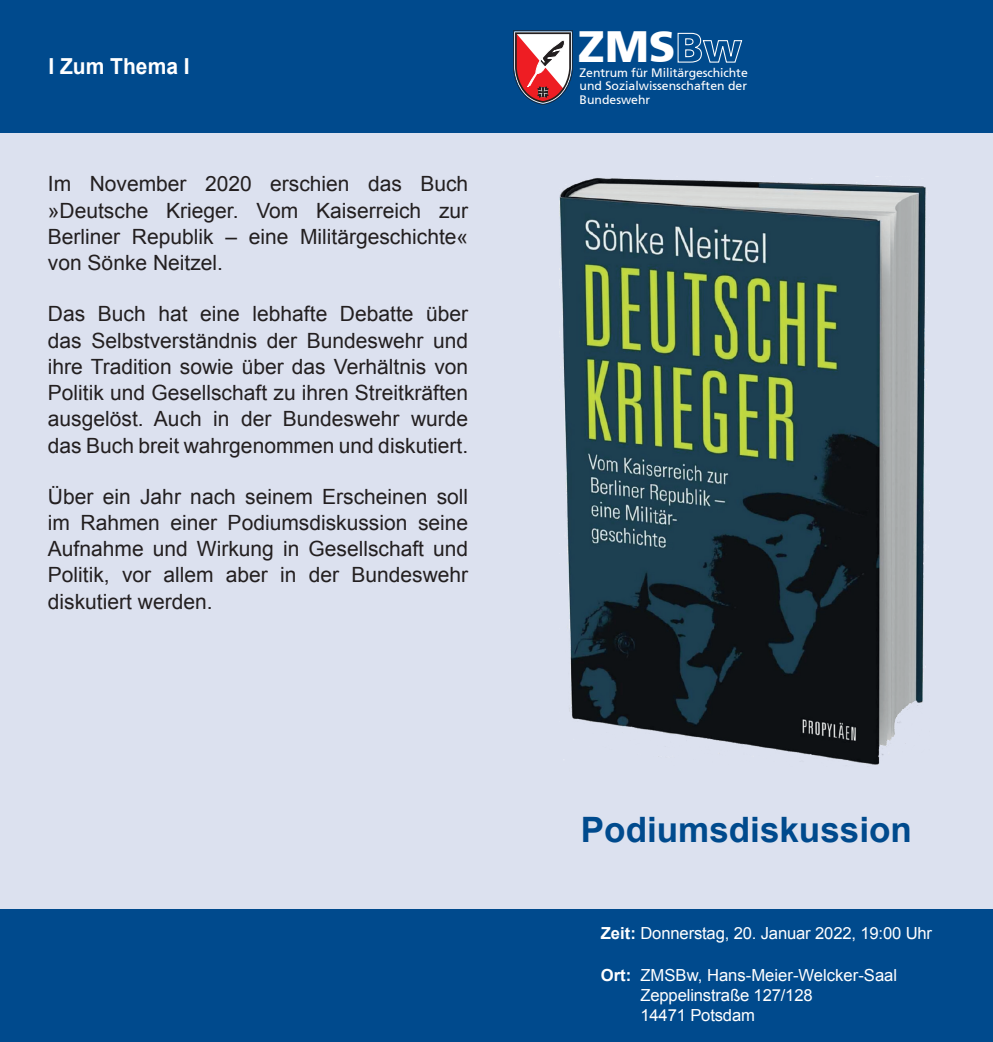
<style>
.page{position:relative;width:993px;height:1042px;background:#fff}
.page>*{position:absolute;margin:0;border:0;box-sizing:border-box;transform-origin:0 0}
.t1{font:900 43.75px "Frutiger";color:#fff}
.t2{font:700 35px "Arial";color:#004a8d}
.t3{font:700 22.05px "Arial";color:#fff;scale:.95 1}
.t4{font:21px/26.2px "Arial";color:#231f20;text-align:justify}
.t5{font:16.62px/19.9px "Arial";letter-spacing:-.01em;color:#fff}
.t6{font:12.25px/13.1px "Frutiger";color:#fff;text-align:justify}
.s1{font-size:41.12px}
.s2{font-weight:700}
</style>
<div class="page">
<div style="left:0;top:131px;width:992px;height:779px;background:#dce1ef"></div>
<div style="left:0;top:0;width:992px;height:133px;background:#004a8d"></div>
<div style="left:0;top:909px;width:992px;height:133px;background:#004a8d"></div>
<svg style="left:513px;top:30px;width:59px;height:75px;background:#ae7a86"></svg>
<img style="left:559px;top:178px;width:368px;height:587px">
<p class="t3" style="left:48px;top:51px;width:150px">I Zum Thema I</p>
<p class="t4" style="left:48px;top:171px;width:421px">Im November 2020 erschien das Buch »Deutsche Krieger. Vom Kaiserreich zur Berliner Republik – eine Militärgeschichte« von Sönke Neitzel.</p>
<p class="t4" style="left:48px;top:301px;width:421px">Das Buch hat eine lebhafte Debatte über das Selbstverständnis der Bundeswehr und ihre Tradition sowie über das Verhältnis von Politik und Gesellschaft zu ihren Streitkräften ausgelöst. Auch in der Bundeswehr wurde das Buch breit wahrgenommen und diskutiert.</p>
<p class="t4" style="left:48px;top:483px;width:421px">Über ein Jahr nach seinem Erscheinen soll im Rahmen einer Podiumsdiskussion seine Aufnahme und Wirkung in Gesellschaft und Politik, vor allem aber in der Bundeswehr diskutiert werden.</p>
<h1 class="t1" style="left:578px;top:20px;width:165px">ZMS<span class="s1">Bw</span></h1>
<p class="t6" style="left:579px;top:67px;width:170px">Zentrum für Militärgeschichte und Sozialwissenschaften der Bundeswehr</p>
<h2 class="t2" style="left:580px;top:807px;width:332px">Podiumsdiskussion</h2>
<p class="t5" style="left:600px;top:924px;width:333px"><span class="s2">Zeit:</span> Donnerstag, 20. Januar 2022, 19:00 Uhr</p>
<p class="t5" style="left:640px;top:965px;width:258px;text-indent:-40px"><span class="s2">Ort:</span> ZMSBw, Hans-Meier-Welcker-Saal<br>Zeppelinstraße 127/128<br>14471 Potsdam</p>
</div>
